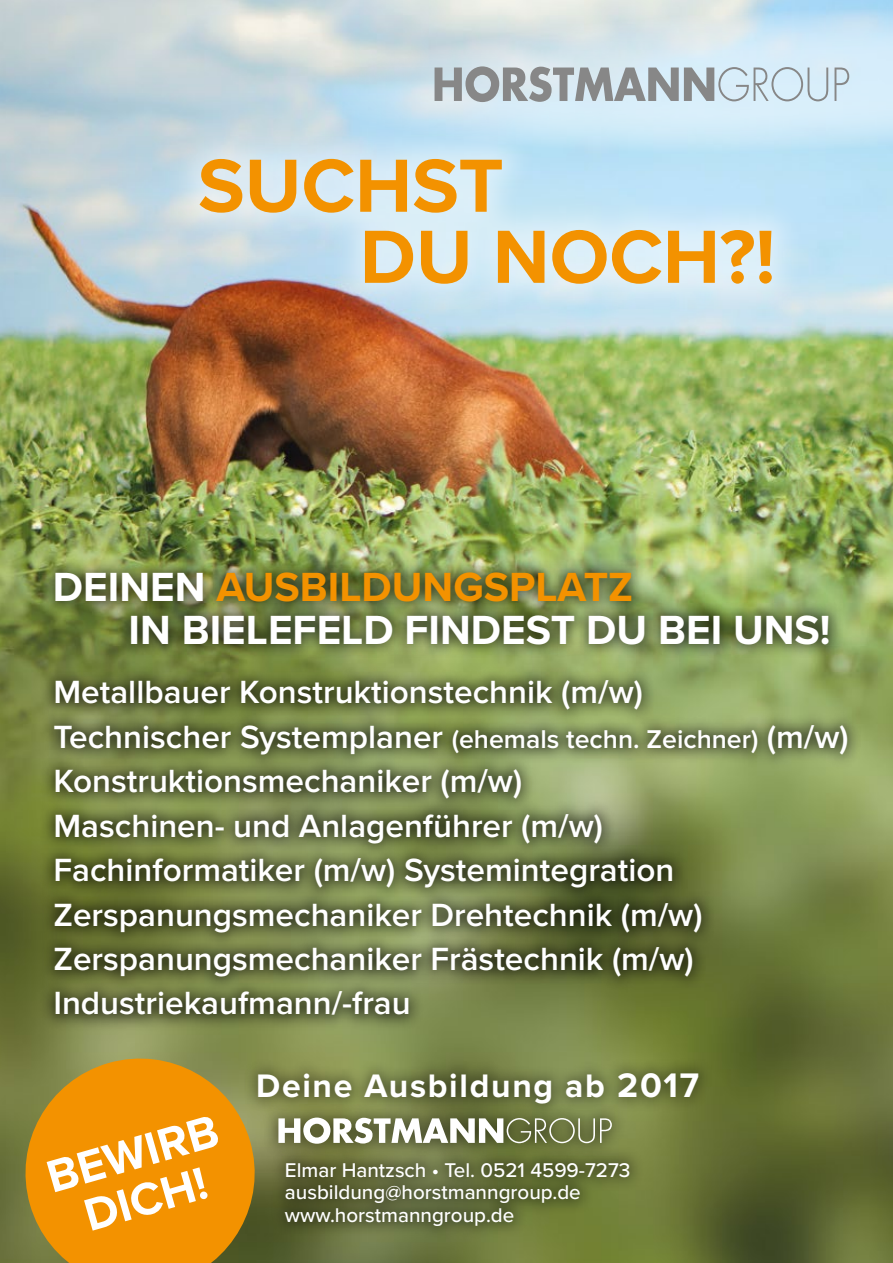
<style>
.page{position:relative;width:893px;height:1263px;background:#fff}
.page>*{position:absolute;margin:0;border:0;box-sizing:border-box;transform-origin:0 0}
.t1{font:700 78px/71.1px "Proxima Nova";color:#f39200}
.t2{font:700 47.1px/47.2px "Proxima Nova";color:#fff;text-align:center}
.t3{font:700 42.15px/42.2px "Proxima Nova";color:#fff}
.t4{font:700 33.75px "Proxima Nova";letter-spacing:.05em;color:#fff}
.t5{font:600 33.3px/44.4px "Proxima Nova";color:#fff}
.t6{font:500 20.55px/22.5px "Proxima Nova";color:#fff}
.s1{color:#f39200}
.s2{font-size:26.7px}
.s3{font-size:35.25px}
</style>
<div class="page">
<img style="left:0;top:0;width:893px;height:1263px">
<div style="left:165px;top:123px;width:641px;height:197px;background:#fff;opacity:.5"></div>
<div style="left:40px;top:557px;width:803px;height:102px;background:#000;opacity:.6"></div>
<div style="left:39px;top:666px;width:824px;height:364px;background:#000;opacity:.6"></div>
<div style="left:243px;top:1058px;width:470px;height:61px;background:#000;opacity:.4"></div>
<div style="left:270px;top:1147px;width:375px;height:94px;background:#000;opacity:.4"></div>
<div style="left:263px;top:1102px;width:364px;height:57px;background:#000;opacity:.4"></div>
<svg style="left:278px;top:1117px;width:334px;height:27px"></svg>
<svg style="left:13px;top:1045px;width:255px;height:218px;background:#ce8c16"></svg>
<svg style="left:323px;top:3px;width:570px;height:157px;background:#cde4ef"></svg>
<svg style="left:435px;top:66px;width:393px;height:36px;background:#b4bfc5"></svg>
<svg style="left:834px;top:68px;width:15px;height:33px"></svg>
<h1 class="t1" style="left:360px;top:153px;width:417px;text-indent:-162px">SUCHST<br>DU NOCH?!</h1>
<p class="t3" style="left:129px;top:568px;width:703px;text-indent:-76px">DEINEN <span class="s1">AUSBILDUNGSPLATZ<br></span>IN BIELEFELD FINDEST DU BEI UNS!</p>
<p class="t5" style="left:53px;top:672px;width:797px">Metallbauer Konstruktionstechnik (m/w)<br>Technischer Systemplaner <span class="s2">(ehemals techn. Zeichner)</span> (m/w)<br>Konstruktionsmechaniker (m/w)<br>Maschinen- und Anlagenführer (m/w)<br>Fachinformatiker (m/w) Systemintegration Zerspanungsmechaniker Drehtechnik (m/w)<br>Zerspanungsmechaniker Frästechnik (m/w)<br>Industriekaufmann/-frau</p>
<h2 class="t2" style="left:42px;top:1157px;width:178px;rotate:-16deg">BEWIRB<br>DICH!</h2>
<p class="t4" style="left:256px;top:1066px;width:444px">Deine Ausbildung ab <span class="s3">2017</span></p>
<p class="t6" style="left:285px;top:1159px;width:347px">Elmar Hantzsch • Tel. 0521 4599-7273 ausbildung@horstmanngroup.de www.horstmanngroup.de</p>
</div>
